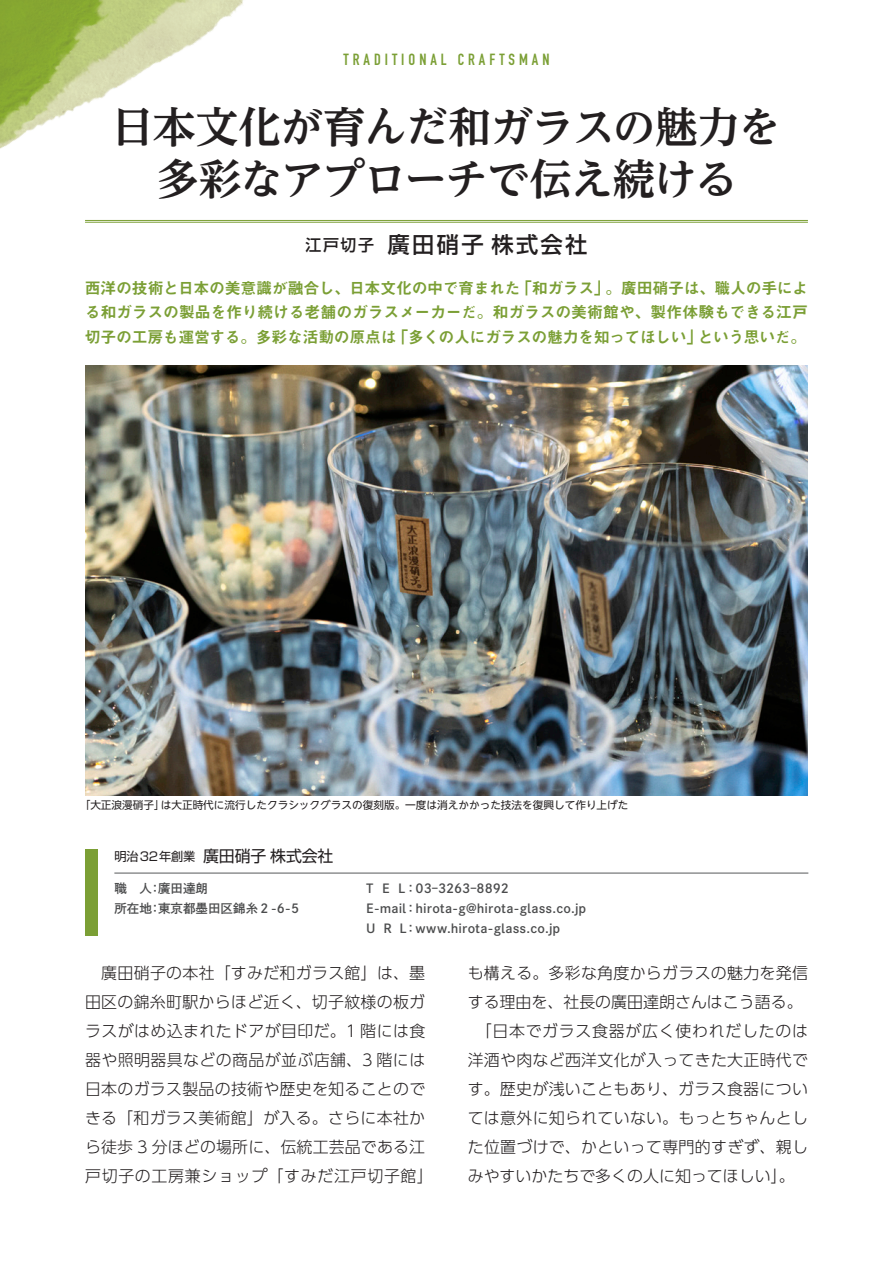
<style>
.page{position:relative;width:893px;height:1263px;background:#fff}
.page>*{position:absolute;margin:0;border:0;box-sizing:border-box;transform-origin:0 0}
.t1{font:700 42.45px "UD Reimin Pro";letter-spacing:-.02em;color:#231f20}
.t2{font:500 22.35px "Shin Go Pr 6";letter-spacing:.1em;color:#231f20}
.t3{font:300 15.9px/29px "UD Shin Go Pro";letter-spacing:.02em;color:#231f20}
.t4{font:15.9px/24.5px "Midashi Go Pro MB31";letter-spacing:-.025em;color:#7b9f35;text-align:justify}
.t5{font:15.9px "DIN Engschrift Std";letter-spacing:.25em;color:#7b9f35}
.t6{font:15.9px "Shin Go Pr 6";letter-spacing:-.01em;color:#231f20}
.t7{font:12.45px "Shuei Go Kin Std B";letter-spacing:.005em;color:#4b4c4d}
.t8{font:10.65px "UD Shin Go NT Pr 6 N";color:#231f20}
.s1{font-size:15.9px}
.s2{font-size:12.15px}
</style>
<div class="page">
<img style="left:0;top:0;width:250px;height:222px">
<img style="left:85px;top:366px;width:723px;height:429px">
<hr style="left:85px;top:220px;width:723px;height:1px;background:#7b9f35">
<hr style="left:85px;top:222px;width:723px;height:1px;background:#7b9f35">
<hr style="left:114px;top:873px;width:694px;height:1px;background:#57585a">
<div style="left:85px;top:849px;width:13px;height:86px;background:#7b9f35"></div>
<p class="t5" style="left:343px;top:50px;width:207px">TRADITIONAL CRAFTSMAN</p>
<p class="t1" style="left:111px;top:92px;width:671px">日本文化が育んだ和ガラスの魅力を</p>
<p class="t1" style="left:156px;top:144px;width:583px">多彩なアプローチで伝え続ける</p>
<p class="t2" style="left:305px;top:226px;width:283px"><span class="s1">江戸切子</span> 廣田硝子株式会社</p>
<p class="t4" style="left:85px;top:274px;width:725px">西洋の技術と日本の美意識が融合し、日本文化の中で育まれた「和ガラス」。廣田硝子は、職人の手による和ガラスの製品を作り続ける老舗のガラスメーカーだ。和ガラスの美術館や、製作体験もできる江戸切子の工房も運営する。多彩な活動の原点は「多くの人にガラスの魅力を知ってほしい」という思いだ。</p>
<p class="t8" style="left:80px;top:796px;width:550px">「大正浪漫硝子」は大正時代に流行したクラシックグラスの復刻版。一度は消えかかった技法を復興して作り上げた</p>
<p class="t6" style="left:114px;top:843px;width:221px"><span class="s2">明治32年創業</span> 廣田硝子株式会社</p>
<p class="t7" style="left:114px;top:880px;width:95px">職　人：廣田達朗</p>
<p class="t7" style="left:114px;top:900px;width:186px">所在地：東京都墨田区錦糸２-6-5</p>
<p class="t7" style="left:366px;top:880px;width:144px">T E L：03-3263-8892</p>
<p class="t7" style="left:366px;top:900px;width:222px">E-mail：hirota-g@hirota-glass.co.jp</p>
<p class="t7" style="left:366px;top:920px;width:196px">U R L：www.hirota-glass.co.jp</p>
<p class="t3" style="left:85px;top:958px;width:350px">　廣田硝子の本社「すみだ和ガラス館」は、墨田区の錦糸町駅からほど近く、切子紋様の板ガラスがはめ込まれたドアが目印だ。1 階には食器や照明器具などの商品が並ぶ店舗、3 階には日本のガラス製品の技術や歴史を知ることのできる「和ガラス美術館」が入る。さらに本社から徒歩 3 分ほどの場所に、伝統工芸品である江戸切子の工房兼ショップ「すみだ江戸切子館」</p>
<p class="t3" style="left:468px;top:958px;width:342px">も構える。多彩な角度からガラスの魅力を発信する理由を、社長の廣田達朗さんはこう語る。</p>
<p class="t3" style="left:468px;top:1016px;width:342px;text-align:justify">　「日本でガラス食器が広く使われだしたのは洋酒や肉など西洋文化が入ってきた大正時代です。歴史が浅いこともあり、ガラス食器については意外に知られていない。もっとちゃんとした位置づけで、かといって専門的すぎず、親しみやすいかたちで多くの人に知ってほしい」。</p>
</div>
